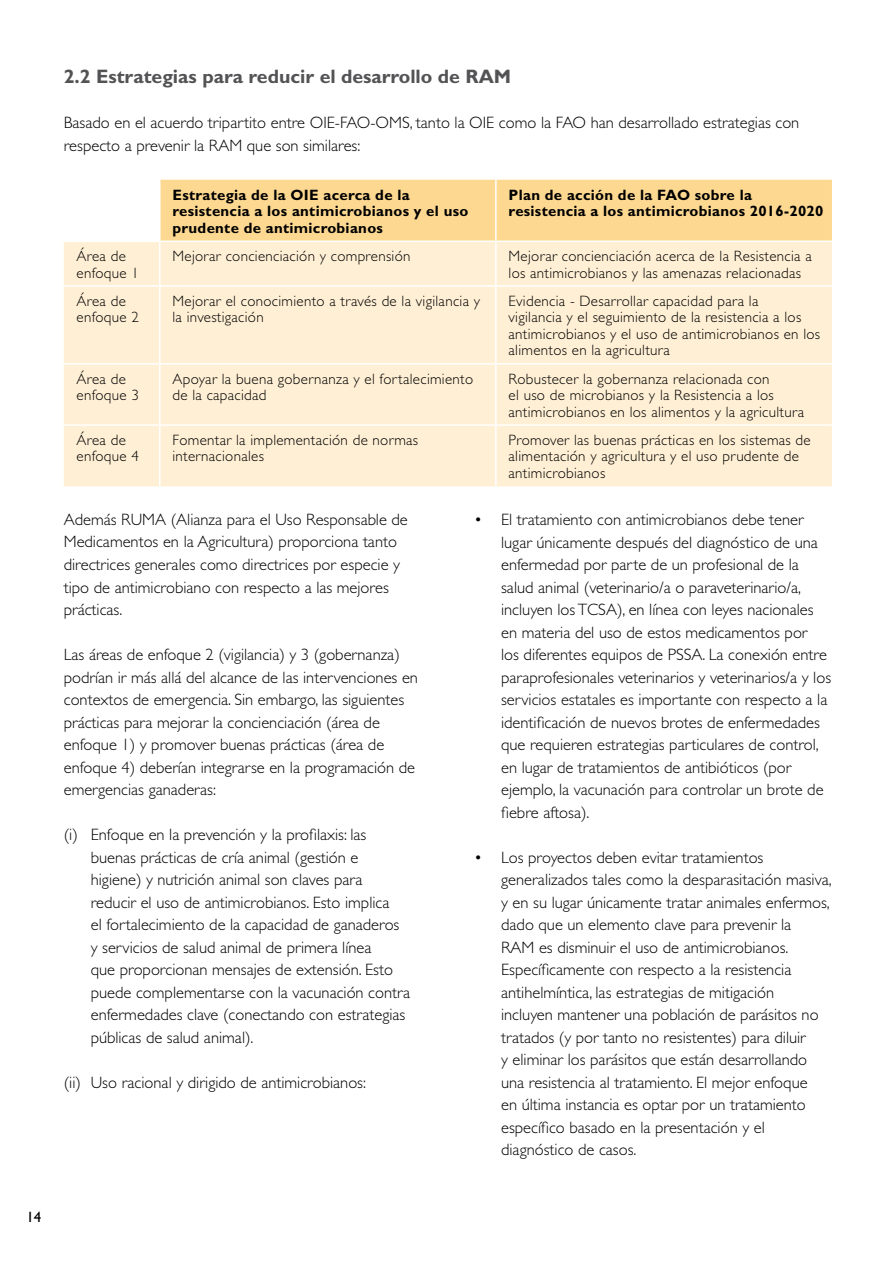
<style>
.page{position:relative;width:893px;height:1263px;background:#fff}
.page>*{position:absolute;margin:0;border:0;box-sizing:border-box;transform-origin:0 0}
.t1{font:700 19.5px "Gill Sans";color:#535355}
.t2{font:300 16.5px/22.5px "Gill Sans";color:#000}
.t3{font:300 15px/16.5px "Gill Sans";letter-spacing:.02em;color:#000}
.t4{font:700 15px/16.5px "Gill Sans";letter-spacing:.02em;color:#000}
.t5{font:15px "Gill Sans";color:#000}
</style>
<div class="page">
<div style="left:161px;top:180px;width:671px;height:61px;background:#fdd891"></div>
<div style="left:64px;top:242px;width:768px;height:244px;background:#fff0d5"></div>
<hr style="left:495px;top:180px;width:2px;height:61px;background:#fff">
<hr style="left:159px;top:242px;width:2px;height:43px;background:#fff">
<hr style="left:495px;top:242px;width:2px;height:43px;background:#fff">
<hr style="left:64px;top:285px;width:96px;height:2px;background:#fff">
<hr style="left:160px;top:285px;width:336px;height:2px;background:#fff">
<hr style="left:159px;top:287px;width:2px;height:76px;background:#fff">
<hr style="left:496px;top:285px;width:336px;height:2px;background:#fff">
<hr style="left:495px;top:287px;width:2px;height:76px;background:#fff">
<hr style="left:64px;top:363px;width:96px;height:2px;background:#fff">
<hr style="left:160px;top:363px;width:336px;height:2px;background:#fff">
<hr style="left:159px;top:365px;width:2px;height:59px;background:#fff">
<hr style="left:496px;top:363px;width:336px;height:2px;background:#fff">
<hr style="left:495px;top:365px;width:2px;height:59px;background:#fff">
<hr style="left:64px;top:424px;width:96px;height:2px;background:#fff">
<hr style="left:160px;top:424px;width:336px;height:2px;background:#fff">
<hr style="left:159px;top:426px;width:2px;height:60px;background:#fff">
<hr style="left:496px;top:424px;width:336px;height:2px;background:#fff">
<hr style="left:495px;top:426px;width:2px;height:60px;background:#fff">
<p class="t5" style="left:26px;top:1209px;width:16px">14</p>
<p class="t1" style="left:64px;top:65px;width:446px">2.2 Estrategias para reducir el desarrollo de RAM</p>
<p class="t2" style="left:64px;top:111px;width:737px">Basado en el acuerdo tripartito entre OIE-FAO-OMS, tanto la OIE como la FAO han desarrollado estrategias con respecto a prevenir la RAM que son similares:</p>
<p class="t4" style="left:173px;top:186px;width:128px">Estrategia de la OIE</p>
<p class="t4" style="left:173px;top:186px;width:297px;text-indent:151px">acerca de la resistencia a los antimicrobianos y el uso prudente de antimicrobianos</p>
<p class="t4" style="left:509px;top:186px;width:316px">Plan de acción de la FAO sobre la resistencia a los antimicrobianos 2016-2020</p>
<p class="t3" style="left:77px;top:248px;width:64px">Área de enfoque 1</p>
<p class="t3" style="left:173px;top:248px;width:240px">Mejorar concienciación y comprensión</p>
<p class="t3" style="left:509px;top:248px;width:305px">Mejorar concienciación acerca de la Resistencia a los antimicrobianos y las amenazas relacionadas</p>
<p class="t3" style="left:77px;top:293px;width:64px">Área de enfoque 2</p>
<p class="t3" style="left:173px;top:293px;width:309px">Mejorar el conocimiento a través de la vigilancia y la investigación</p>
<p class="t3" style="left:509px;top:293px;width:313px">Evidencia - Desarrollar capacidad para la<br>vigilancia y el seguimiento de la resistencia a los antimicrobianos y el uso de antimicrobianos en los alimentos en la agricultura</p>
<p class="t3" style="left:77px;top:370px;width:64px">Área de enfoque 3</p>
<p class="t3" style="left:173px;top:370px;width:302px">Apoyar la buena gobernanza y el fortalecimiento de la capacidad</p>
<p class="t3" style="left:509px;top:370px;width:297px">Robustecer la gobernanza relacionada con<br>el uso de microbianos y la Resistencia a los antimicrobianos en los alimentos y la agricultura</p>
<p class="t3" style="left:77px;top:432px;width:64px">Área de enfoque 4</p>
<p class="t3" style="left:173px;top:432px;width:247px">Fomentar la implementación de normas internacionales</p>
<p class="t3" style="left:509px;top:432px;width:304px">Promover las buenas prácticas en los sistemas de alimentación y agricultura y el uso prudente de antimicrobianos</p>
<p class="t2" style="left:64px;top:508px;width:346px">Además RUMA (Alianza para el Uso Responsable de Medicamentos en la Agricultura) proporciona tanto directrices generales como directrices por especie y tipo de antimicrobiano con respecto a las mejores prácticas.</p>
<p class="t2" style="left:64px;top:643px;width:356px">Las áreas de enfoque 2 (vigilancia) y 3 (gobernanza) podrían ir más allá del alcance de las intervenciones en contextos de emergencia. Sin embargo, las siguientes prácticas para mejorar la concienciación (área de enfoque 1) y promover buenas prácticas (área de enfoque 4) deberían integrarse en la programación de emergencias ganaderas:</p>
<p class="t2" style="left:91px;top:823px;width:321px;text-indent:-27px">(i) Enfoque en la prevención y la profilaxis: las buenas prácticas de cría animal (gestión e higiene) y nutrición animal son claves para reducir el uso de antimicrobianos. Esto implica<br>el fortalecimiento de la capacidad de ganaderos y servicios de salud animal de primera línea<br>que proporcionan mensajes de extensión. Esto puede complementarse con la vacunación contra enfermedades clave (conectando con estrategias públicas de salud animal).</p>
<p class="t2" style="left:64px;top:1071px;width:304px">(ii) Uso racional y dirigido de antimicrobianos:</p>
<p class="t2" style="left:501px;top:508px;width:332px;text-indent:-27px">• El tratamiento con antimicrobianos debe tener lugar únicamente después del diagnóstico de una enfermedad por parte de un profesional de la salud animal (veterinario/a o paraveterinario/a, incluyen los TCSA), en línea con leyes nacionales en materia del uso de estos medicamentos por<br>los diferentes equipos de PSSA. La conexión entre paraprofesionales veterinarios y veterinarios/a y los servicios estatales es importante con respecto a la identificación de nuevos brotes de enfermedades que requieren estrategias particulares de control, en lugar de tratamientos de antibióticos (por ejemplo, la vacunación para controlar un brote de fiebre aftosa).</p>
<p class="t2" style="left:501px;top:846px;width:332px;text-indent:-27px">• Los proyectos deben evitar tratamientos generalizados tales como la desparasitación masiva, y en su lugar únicamente tratar animales enfermos, dado que un elemento clave para prevenir la<br>RAM es disminuir el uso de antimicrobianos.<br>Específicamente con respecto a la resistencia antihelmíntica, las estrategias de mitigación<br>incluyen mantener una población de parásitos no tratados (y por tanto no resistentes) para diluir<br>y eliminar los parásitos que están desarrollando una resistencia al tratamiento. El mejor enfoque<br>en última instancia es optar por un tratamiento específico basado en la presentación y el diagnóstico de casos.</p>
</div>
